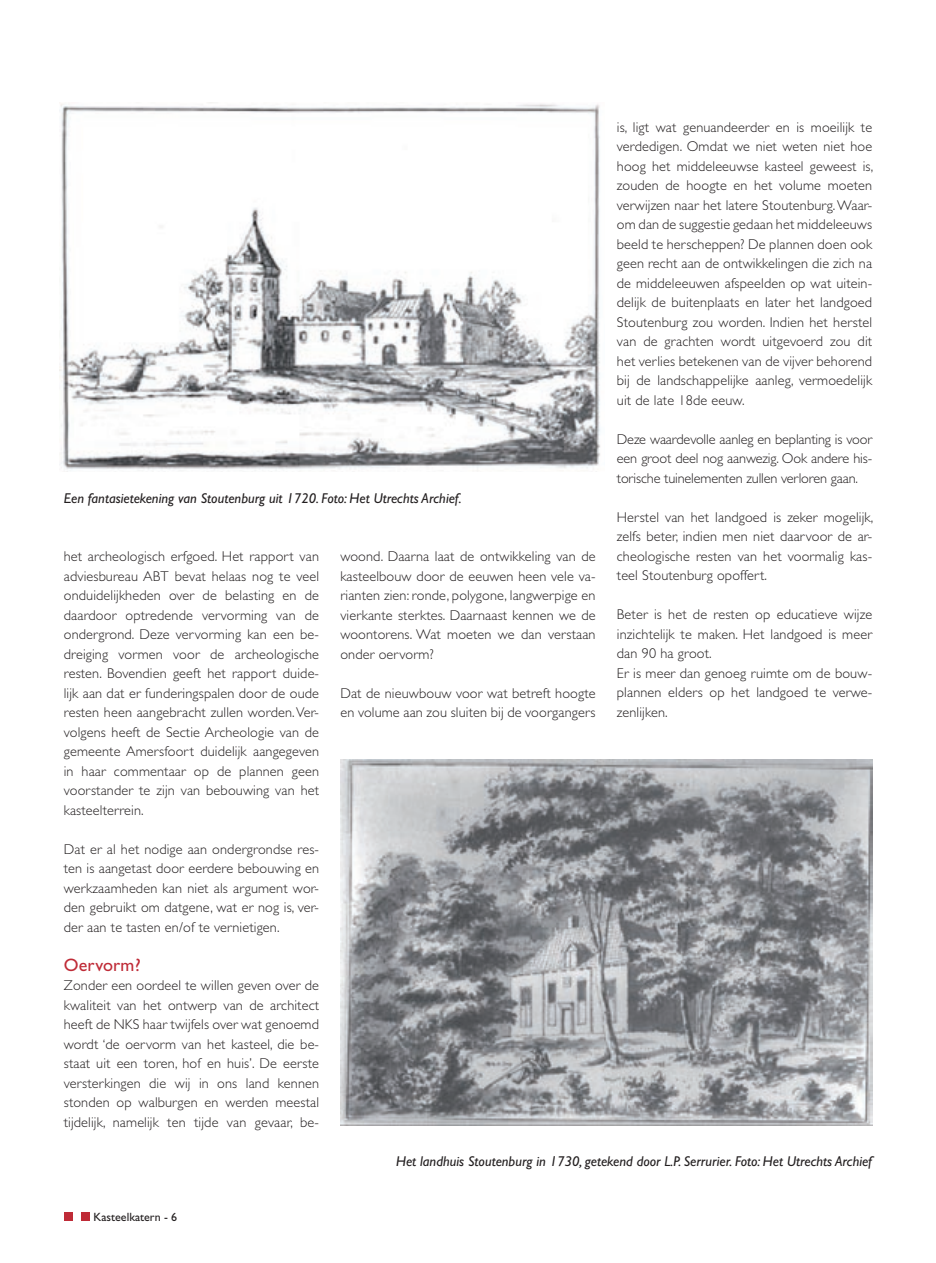
<style>
.page{position:relative;width:936px;height:1263px;background:#fff}
.page>*{position:absolute;margin:0;border:0;box-sizing:border-box;transform-origin:0 0}
.t1{font:18px "Gill Sans";letter-spacing:.01em;color:#bf2b37}
.t2{font:300 14.25px/19.5px "Gill Sans";letter-spacing:.01em;color:#231f20;text-align:justify}
.t3{font:italic 14.25px "Gill Sans";color:#231f20}
.t4{font:12px "Gill Sans";color:#231f20}
</style>
<div class="page">
<div style="left:64px;top:1212px;width:8px;height:9px;background:#bf2b37"></div>
<div style="left:81px;top:1212px;width:8px;height:9px;background:#bf2b37"></div>
<img style="left:59px;top:102px;width:541px;height:369px">
<img style="left:340px;top:759px;width:532px;height:366px">
<p class="t3" style="left:64px;top:490px;width:399px">Een fantasietekening van Stoutenburg uit 1720. Foto: Het Utrechts Archief.</p>
<p class="t2" style="left:64px;top:547px;width:257px">het archeologisch erfgoed. Het rapport van adviesbureau ABT bevat helaas nog te veel onduidelijkheden over de belasting en de daardoor optredende vervorming van de ondergrond. Deze vervorming kan een be&shy;dreiging vormen voor de archeologische resten. Bovendien geeft het rapport duide&shy;lijk aan dat er funderingspalen door de oude resten heen aangebracht zullen worden. Ver&shy;volgens heeft de Sectie Archeologie van de gemeente Amersfoort duidelijk aangegeven in haar commentaar op de plannen geen voorstander te zijn van bebouwing van het kasteelterrein.</p>
<p class="t2" style="left:64px;top:839px;width:257px">Dat er al het nodige aan ondergrondse res&shy;ten is aangetast door eerdere bebouwing en werkzaamheden kan niet als argument wor&shy;den gebruikt om datgene, wat er nog is, ver&shy;der aan te tasten en/of te vernietigen.</p>
<p class="t1" style="left:64px;top:954px;width:78px">Oervorm?</p>
<p class="t2" style="left:64px;top:976px;width:257px">Zonder een oordeel te willen geven over de kwaliteit van het ontwerp van de architect heeft de NKS haar twijfels over wat genoemd wordt ‘de oervorm van het kasteel, die be&shy;staat uit een toren, hof en huis’. De eerste versterkingen die wij in ons land kennen stonden op walburgen en werden meestal tijdelijk, namelijk ten tijde van gevaar, be-</p>
<p class="t2" style="left:340px;top:547px;width:257px">woond. Daarna laat de ontwikkeling van de kasteelbouw door de eeuwen heen vele va&shy;rianten zien: ronde, polygone, langwerpige en vierkante sterktes. Daarnaast kennen we de woontorens. Wat moeten we dan verstaan onder oervorm?</p>
<p class="t2" style="left:340px;top:683px;width:257px">Dat de nieuwbouw voor wat betreft hoogte en volume aan zou sluiten bij de voorgangers</p>
<p class="t2" style="left:617px;top:118px;width:258px">is, ligt wat genuandeerder en is moeilijk te verdedigen. Omdat we niet weten niet hoe hoog het middeleeuwse kasteel geweest is, zouden de hoogte en het volume moeten verwijzen naar het latere Stoutenburg. Waar&shy;om dan de suggestie gedaan het middeleeuws beeld te herscheppen? De plannen doen ook geen recht aan de ontwikkelingen die zich na de middeleeuwen afspeelden op wat uitein&shy;delijk de buitenplaats en later het landgoed Stoutenburg zou worden. Indien het herstel van de grachten wordt uitgevoerd zou dit het verlies betekenen van de vijver behorend bij de landschappelijke aanleg, vermoedelijk uit de late 18de eeuw.</p>
<p class="t2" style="left:617px;top:429px;width:257px">Deze waardevolle aanleg en beplanting is voor een groot deel nog aanwezig. Ook andere his&shy;torische tuinelementen zullen verloren gaan.</p>
<p class="t2" style="left:617px;top:507px;width:258px">Herstel van het landgoed is zeker mogelijk, zelfs beter, indien men niet daarvoor de ar&shy;cheologische resten van het voormalig kas&shy;teel Stoutenburg opoffert.</p>
<p class="t2" style="left:617px;top:605px;width:257px;text-align:left">Beter is het de resten op educatieve wijze inzichtelijk te maken. Het landgoed is meer dan 90 ha groot.<br>Er is meer dan genoeg ruimte om de bouw&shy;plannen elders op het landgoed te verwe&shy;zenlijken.</p>
<p class="t4" style="left:94px;top:1210px;width:85px">Kasteelkatern - 6</p>
<p class="t3" style="left:396px;top:1153px;width:477px">Het landhuis Stoutenburg in 1730, getekend door L.P. Serrurier. Foto: Het Utrechts Archief</p>
</div>
